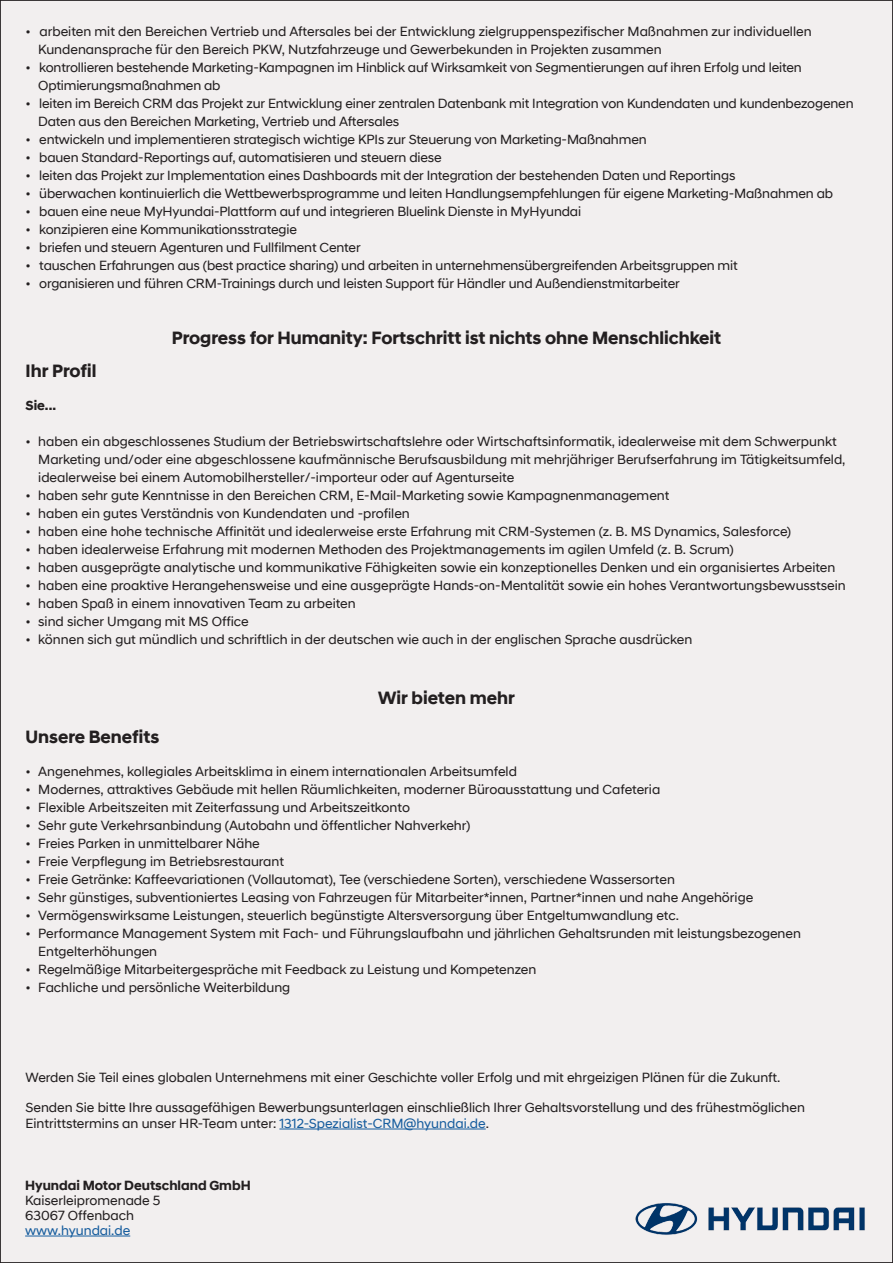
<style>
.page{position:relative;width:893px;height:1263px;background:#f2efef}
.page>*{position:absolute;margin:0;border:0;box-sizing:border-box;transform-origin:0 0}
.Aufzählung{font:700 18px "Hyundai Sans Head Office";color:#231f20}
.Text{font:13.5px/18px "Hyundai Sans Head Office";color:#231f20}
.Aufzählung-2{font:700 13.5px "Hyundai Sans Head Office";color:#231f20}
.t1{font:13.5px "Hyundai Sans Head Office";color:#175d9e}
.s1{color:#175d9e}
</style>
<div class="page">
<img style="left:635px;top:1203px;width:230px;height:32px">
<hr style="left:25px;top:1235px;width:105px;height:1px;background:#175d9e">
<hr style="left:279px;top:1128px;width:207px;height:1px;background:#175d9e">
<p class="Text" style="left:38px;top:22px;width:775px;text-indent:-13px">• arbeiten mit den Bereichen Vertrieb und Aftersales bei der Entwicklung zielgruppenspezifischer Maßnahmen zur individuellen<br>Kundenansprache für den Bereich PKW, Nutzfahrzeuge und Gewerbekunden in Projekten zusammen</p>
<p class="Text" style="left:38px;top:58px;width:765px;text-indent:-13px">• kontrollieren bestehende Marketing-Kampagnen im Hinblick auf Wirksamkeit von Segmentierungen auf ihren Erfolg und leiten<br>Optimierungsmaßnahmen ab</p>
<p class="Text" style="left:38px;top:94px;width:817px;text-indent:-13px">• leiten im Bereich CRM das Projekt zur Entwicklung einer zentralen Datenbank mit Integration von Kundendaten und kundenbezogenen<br>Daten aus den Bereichen Marketing, Vertrieb und Aftersales</p>
<p class="Text" style="left:25px;top:130px;width:623px">• entwickeln und implementieren strategisch wichtige KPIs zur Steuerung von Marketing-Maßnahmen</p>
<p class="Text" style="left:25px;top:148px;width:418px">• bauen Standard-Reportings auf, automatisieren und steuern diese</p>
<p class="Text" style="left:25px;top:166px;width:711px">• leiten das Projekt zur Implementation eines Dashboards mit der Integration der bestehenden Daten und Reportings</p>
<p class="Text" style="left:25px;top:184px;width:809px">• überwachen kontinuierlich die Wettbewerbsprogramme und leiten Handlungsempfehlungen für eigene Marketing-Maßnahmen ab</p>
<p class="Text" style="left:25px;top:202px;width:557px">• bauen eine neue MyHyundai-Plattform auf und integrieren Bluelink Dienste in MyHyundai</p>
<p class="Text" style="left:25px;top:220px;width:273px">• konzipieren eine Kommunikationsstrategie</p>
<p class="Text" style="left:25px;top:238px;width:337px">• briefen und steuern Agenturen und Fullfilment Center</p>
<p class="Text" style="left:25px;top:256px;width:714px">• tauschen Erfahrungen aus (best practice sharing) und arbeiten in unternehmensübergreifenden Arbeitsgruppen mit</p>
<p class="Text" style="left:25px;top:274px;width:656px">• organisieren und führen CRM-Trainings durch und leisten Support für Händler und Außendienstmitarbeiter</p>
<p class="Aufzählung" style="left:172px;top:327px;width:551px">Progress for Humanity: Fortschritt ist nichts ohne Menschlichkeit</p>
<p class="Aufzählung" style="left:26px;top:360px;width:73px">Ihr Profil</p>
<p class="Aufzählung-2" style="left:26px;top:397px;width:32px">Sie...</p>
<p class="Text" style="left:38px;top:432px;width:809px;text-indent:-13px">• haben ein abgeschlossenes Studium der Betriebswirtschaftslehre oder Wirtschaftsinformatik, idealerweise mit dem Schwerpunkt<br>Marketing und/oder eine abgeschlossene kaufmännische Berufsausbildung mit mehrjähriger Berufserfahrung im Tätigkeitsumfeld, idealerweise bei einem Automobilhersteller/-importeur oder auf Agenturseite</p>
<p class="Text" style="left:26px;top:486px;width:645px">• haben sehr gute Kenntnisse in den Bereichen CRM, E-Mail-Marketing sowie Kampagnenmanagement</p>
<p class="Text" style="left:26px;top:504px;width:386px">• haben ein gutes Verständnis von Kundendaten und -profilen</p>
<p class="Text" style="left:26px;top:522px;width:767px">• haben eine hohe technische Affinität und idealerweise erste Erfahrung mit CRM-Systemen (z. B. MS Dynamics, Salesforce)</p>
<p class="Text" style="left:26px;top:540px;width:710px">• haben idealerweise Erfahrung mit modernen Methoden des Projektmanagements im agilen Umfeld (z. B. Scrum)</p>
<p class="Text" style="left:26px;top:558px;width:811px">• haben ausgeprägte analytische und kommunikative Fähigkeiten sowie ein konzeptionelles Denken und ein organisiertes Arbeiten</p>
<p class="Text" style="left:26px;top:576px;width:822px">• haben eine proaktive Herangehensweise und eine ausgeprägte Hands-on-Mentalität sowie ein hohes Verantwortungsbewusstsein</p>
<p class="Text" style="left:26px;top:594px;width:332px">• haben Spaß in einem innovativen Team zu arbeiten</p>
<p class="Text" style="left:26px;top:612px;width:225px">• sind sicher Umgang mit MS Office</p>
<p class="Text" style="left:26px;top:630px;width:668px">• können sich gut mündlich und schriftlich in der deutschen wie auch in der englischen Sprache ausdrücken</p>
<p class="Aufzählung" style="left:378px;top:687px;width:138px">Wir bieten mehr</p>
<p class="Aufzählung" style="left:26px;top:726px;width:135px">Unsere Benefits</p>
<p class="Text" style="left:26px;top:762px;width:493px">• Angenehmes, kollegiales Arbeitsklima in einem internationalen Arbeitsumfeld</p>
<p class="Text" style="left:26px;top:780px;width:636px">• Modernes, attraktives Gebäude mit hellen Räumlichkeiten, moderner Büroausstattung und Cafeteria</p>
<p class="Text" style="left:26px;top:798px;width:386px">• Flexible Arbeitszeiten mit Zeiterfassung und Arbeitszeitkonto</p>
<p class="Text" style="left:26px;top:816px;width:446px">• Sehr gute Verkehrsanbindung (Autobahn und öffentlicher Nahverkehr)</p>
<p class="Text" style="left:26px;top:834px;width:236px">• Freies Parken in unmittelbarer Nähe</p>
<p class="Text" style="left:26px;top:852px;width:260px">• Freie Verpflegung im Betriebsrestaurant</p>
<p class="Text" style="left:26px;top:870px;width:651px">• Freie Getränke: Kaffeevariationen (Vollautomat), Tee (verschiedene Sorten), verschiedene Wassersorten</p>
<p class="Text" style="left:26px;top:888px;width:729px">• Sehr günstiges, subventioniertes Leasing von Fahrzeugen für Mitarbeiter*innen, Partner*innen und nahe Angehörige</p>
<p class="Text" style="left:26px;top:906px;width:655px">• Vermögenswirksame Leistungen, steuerlich begünstigte Altersversorgung über Entgeltumwandlung etc.</p>
<p class="Text" style="left:38px;top:924px;width:764px;text-indent:-13px">• Performance Management System mit Fach- und Führungslaufbahn und jährlichen Gehaltsrunden mit leistungsbezogenen<br>Entgelterhöhungen</p>
<p class="Text" style="left:26px;top:960px;width:512px">• Regelmäßige Mitarbeitergespräche mit Feedback zu Leistung und Kompetenzen</p>
<p class="Text" style="left:26px;top:978px;width:266px">• Fachliche und persönliche Weiterbildung</p>
<p class="Text" style="left:26px;top:1069px;width:756px">Werden Sie Teil eines globalen Unternehmens mit einer Geschichte voller Erfolg und mit ehrgeizigen Plänen für die Zukunft.</p>
<p class="Text" style="left:26px;top:1099px;width:781px;line-height:16.5px">Senden Sie bitte Ihre aussagefähigen Bewerbungsunterlagen einschließlich Ihrer Gehaltsvorstellung und des frühestmöglichen<br>Eintrittstermins an unser HR-Team unter: <span class="s1">1312-Spezialist-CRM@hyundai.de</span>.</p>
<p class="Aufzählung-2" style="left:25px;top:1177px;width:227px">Hyundai Motor Deutschland GmbH</p>
<p class="Text" style="left:25px;top:1191px;width:137px">Kaiserleipromenade 5</p>
<p class="Text" style="left:25px;top:1206px;width:110px">63067 Offenbach</p>
<p class="t1" style="left:25px;top:1222px;width:107px">www.hyundai.de</p>
</div>
